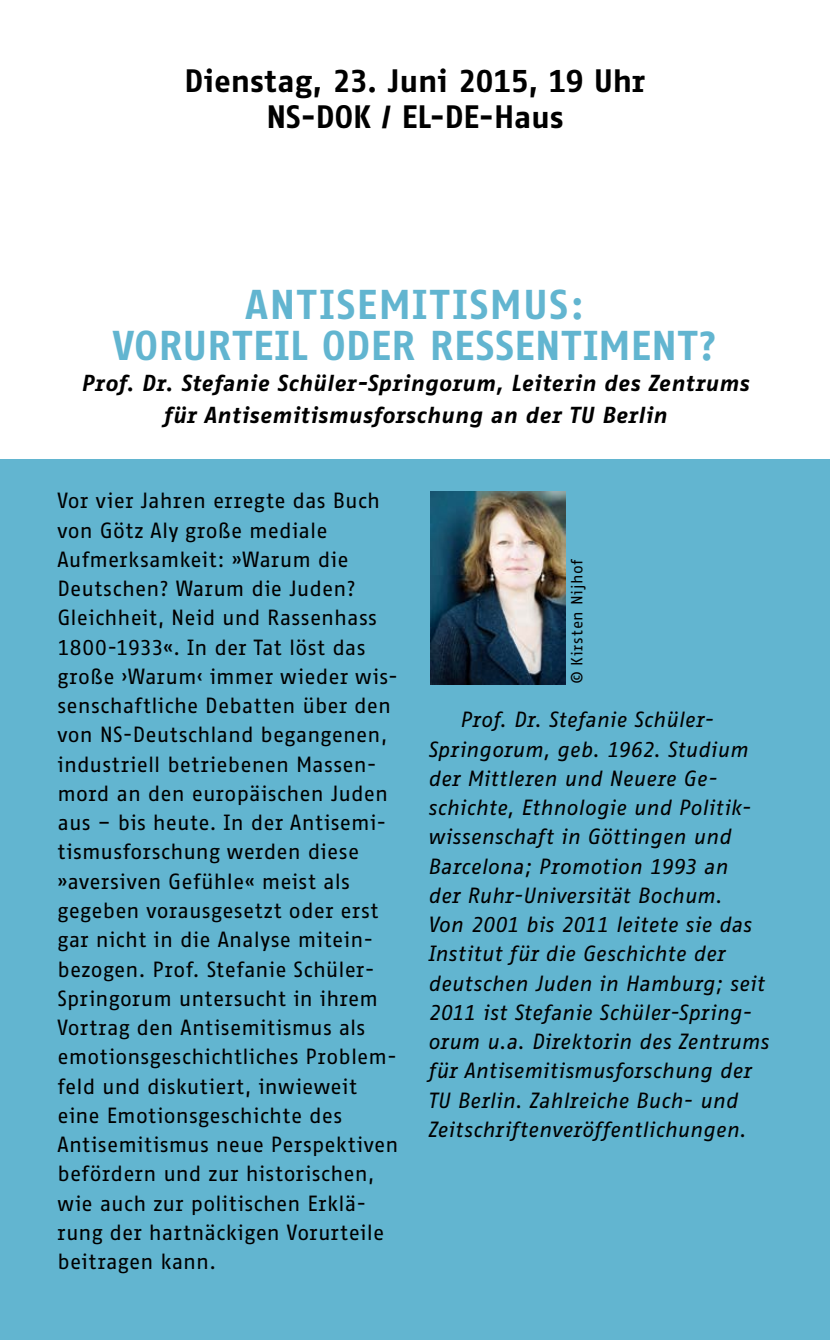
<style>
.page{position:relative;width:830px;height:1340px;background:#fff}
.page>*{position:absolute;margin:0;border:0;box-sizing:border-box;transform-origin:0 0}
.t1{font:700 40.5px/40.5px "Fago Office Sans";letter-spacing:.03em;color:#62b5d0;text-align:center}
.t2{font:700 31.5px/36px "Fago Office Sans";letter-spacing:-.005em;color:#000;text-align:center}
.t3{font:italic 700 22.5px/31.5px "Fago Office Sans";letter-spacing:.02em;color:#000;text-align:center}
.t4{font:21.38px/29.2px "Fago Office Sans";letter-spacing:.005em;color:#000}
.t5{font:italic 21.38px/29.2px "Fago Office Sans";letter-spacing:.005em;color:#000}
.t6{font:15.75px "Fago Office Sans";letter-spacing:.04em;color:#000}
</style>
<div class="page">
<div style="left:0;top:459px;width:829px;height:880px;background:#62b5d0"></div>
<img style="left:431px;top:491px;width:134px;height:194px">
<h2 class="t2" style="left:184px;top:63px;width:462px">Dienstag, 23. Juni 2015, 19 Uhr<br>NS-DOK / EL-DE-Haus</h2>
<h1 class="t1" style="left:113px;top:284px;width:605px">ANTISEMITISMUS:<br>VORURTEIL ODER RESSENTIMENT?</h1>
<p class="t3" style="left:81px;top:367px;width:669px">Prof. Dr. Stefanie Schüler-Springorum, Leiterin des Zentrums für Antisemitismusforschung an der TU Berlin</p>
<p class="t4" style="left:57px;top:486px;width:342px">Vor vier Jahren erregte das Buch von Götz Aly große mediale<br>Aufmerksamkeit: »Warum die<br>Deutschen? Warum die Juden?<br>Gleichheit, Neid und Rassenhass<br>1800-1933«. In der Tat löst das große ›Warum‹ immer wieder wis&shy;senschaftliche Debatten über den von NS- Deutschland begangenen, industriell betriebenen Massen&shy;mord an den europäischen Juden aus – bis heute. In der Antisemi&shy;tismusforschung werden diese »aversiven Gefühle« meist als gegeben vorausgesetzt oder erst gar nicht in die Analyse mitein&shy;bezogen. Prof. Stefanie Schüler--<br>Springorum untersucht in ihrem<br>Vortrag den Antisemitismus als emotionsgeschichtliches Problem&shy;feld und diskutiert, inwieweit eine Emotionsgeschichte des<br>Antisemitismus neue Perspektiven befördern und zur historischen, wie auch zur politischen Erklä&shy;rung der hartnäckigen Vorurteile beitragen kann.</p>
<p class="t6" style="left:568px;top:684px;width:127px;rotate:-90deg">© Kirsten Nijhof</p>
<p class="t5" style="left:427px;top:705px;width:342px;text-indent:32px">Prof. Dr. Stefanie Schüler-<br>Springorum, geb. 1962. Studium der Mittleren und Neuere Ge&shy;schichte, Ethnologie und Politik&shy;wissenschaft in Göttingen und<br>Barcelona; Promotion 1993 an<br>der Ruhr-Universität Bochum.<br>Von 2001 bis 2011 leitete sie das<br>Institut für die Geschichte der deutschen Juden in Hamburg; seit<br>2011 ist Stefanie Schüler-Spring&shy;orum u.a. Direktorin des Zentrums für Antisemitismusforschung der<br>TU Berlin. Zahlreiche Buch- und<br>Zeitschriftenveröffentlichungen.</p>
</div>
